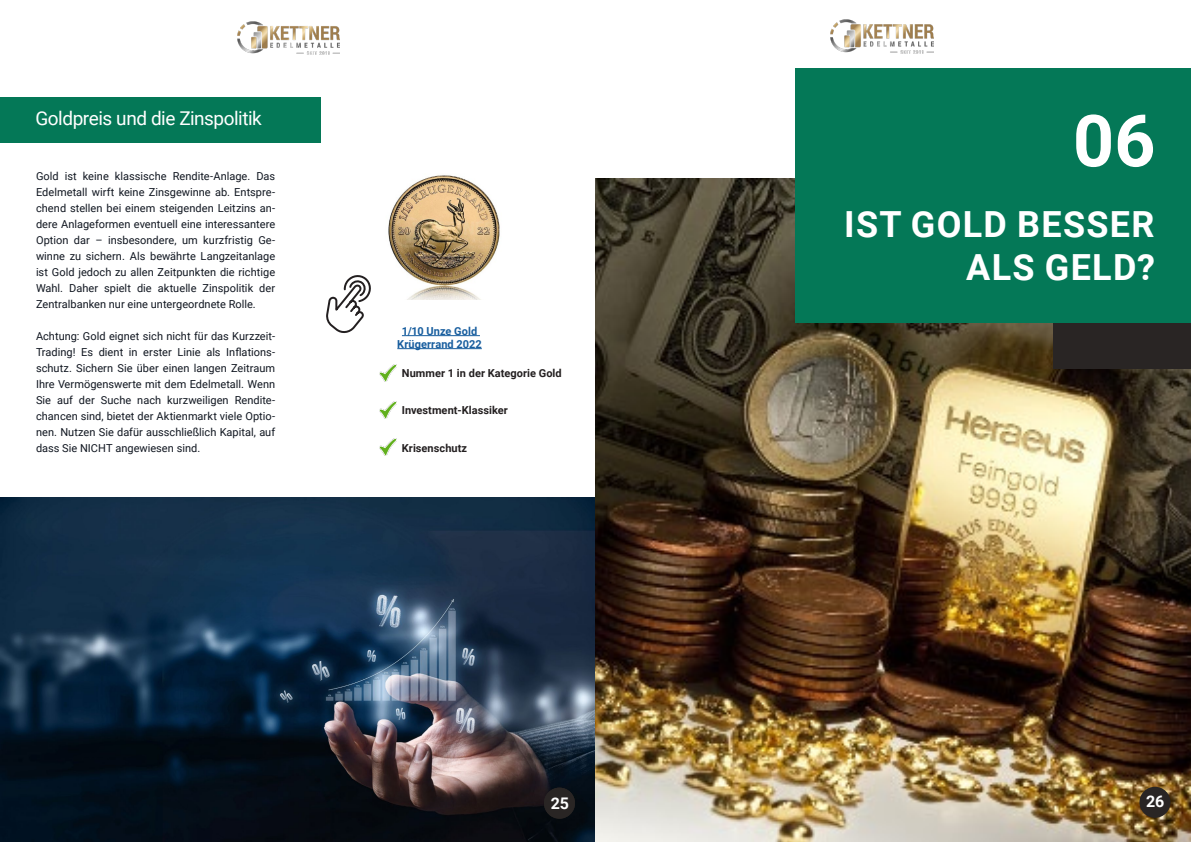
<style>
.page{position:relative;width:1191px;height:842px;background:#fff}
.page>*{position:absolute;margin:0;border:0;box-sizing:border-box;transform-origin:0 0}
.t1{font:700 72px "Roboto";color:#fff}
.t2{font:700 36px "Roboto";letter-spacing:.035em;color:#fff}
.t3{font:19px "Roboto";letter-spacing:-.025em;color:#fff}
.t4{font:700 16px "Roboto";color:#fff}
.t5{font:11px/16px "Roboto";color:#101620;text-align:justify}
.t6{font:700 11px "Roboto";letter-spacing:.005em;color:#231f20}
.t7{font:700 11px "Roboto";letter-spacing:.005em;color:#175d9e}
</style>
<div class="page">
<img style="left:237px;top:21px;width:103px;height:34px">
<div style="left:0;top:97px;width:320px;height:45px;background:#047857"></div>
<img style="left:0;top:498px;width:595px;height:344px">
<img style="left:388px;top:175px;width:112px;height:125px">
<div style="left:544px;top:788px;width:31px;height:31px;background:#292524;border-radius:50%"></div>
<hr style="left:402px;top:335px;width:78px;height:1px;background:#175d9e">
<hr style="left:397px;top:348px;width:85px;height:1px;background:#175d9e">
<svg style="left:326px;top:275px;width:45px;height:58px"></svg>
<img style="left:379px;top:365px;width:18px;height:17px">
<img style="left:379px;top:401px;width:18px;height:17px">
<img style="left:379px;top:439px;width:18px;height:17px">
<img style="left:595px;top:179px;width:595px;height:663px">
<div style="left:1053px;top:69px;width:138px;height:300px;background:#292524"></div>
<div style="left:795px;top:69px;width:396px;height:254px;background:#047857"></div>
<div style="left:1139px;top:787px;width:31px;height:31px;background:#292524;border-radius:50%"></div>
<img style="left:830px;top:20px;width:103px;height:34px">
<p class="t3" style="left:35px;top:105px;width:228px">Goldpreis und die Zinspolitik</p>
<p class="t5" style="left:36px;top:168px;width:241px">Gold ist keine klassische Rendite-Anlage. Das Edelmetall wirft keine Zinsgewinne ab. Entspre&shy;chend stellen bei einem steigenden Leitzins an&shy;dere Anlageformen eventuell eine interessantere Option dar – insbesondere, um kurzfristig Ge&shy;winne zu sichern. Als bewährte Langzeitanlage ist Gold jedoch zu allen Zeitpunkten die richtige Wahl. Daher spielt die aktuelle Zinspolitik der Zentralbanken nur eine untergeordnete Rolle.</p>
<p class="t5" style="left:36px;top:328px;width:241px">Achtung: Gold eignet sich nicht für das Kurzzeit-Trading! Es dient in erster Linie als Inflations&shy;schutz. Sichern Sie über einen langen Zeitraum Ihre Vermögenswerte mit dem Edelmetall. Wenn Sie auf der Suche nach kurzweiligen Rendite&shy;chancen sind, bietet der Aktienmarkt viele Optio&shy;nen. Nutzen Sie dafür ausschließlich Kapital, auf dass Sie NICHT angewiesen sind.</p>
<p class="t7" style="left:402px;top:323px;width:77px">1/10 Unze Gold</p>
<p class="t7" style="left:397px;top:336px;width:86px">Krügerrand 2022</p>
<p class="t6" style="left:402px;top:365px;width:161px">Nummer 1 in der Kategorie Gold</p>
<p class="t6" style="left:402px;top:403px;width:108px">Investment-Klassiker</p>
<p class="t6" style="left:402px;top:440px;width:67px">Krisenschutz</p>
<p class="t4" style="left:551px;top:792px;width:20px">25</p>
<p class="t1" style="left:1073px;top:90px;width:84px">06</p>
<p class="t2" style="left:844px;top:199px;width:311px">IST GOLD BESSER</p>
<p class="t2" style="left:966px;top:242px;width:190px">ALS GELD?</p>
<p class="t4" style="left:1146px;top:790px;width:20px">26</p>
</div>
